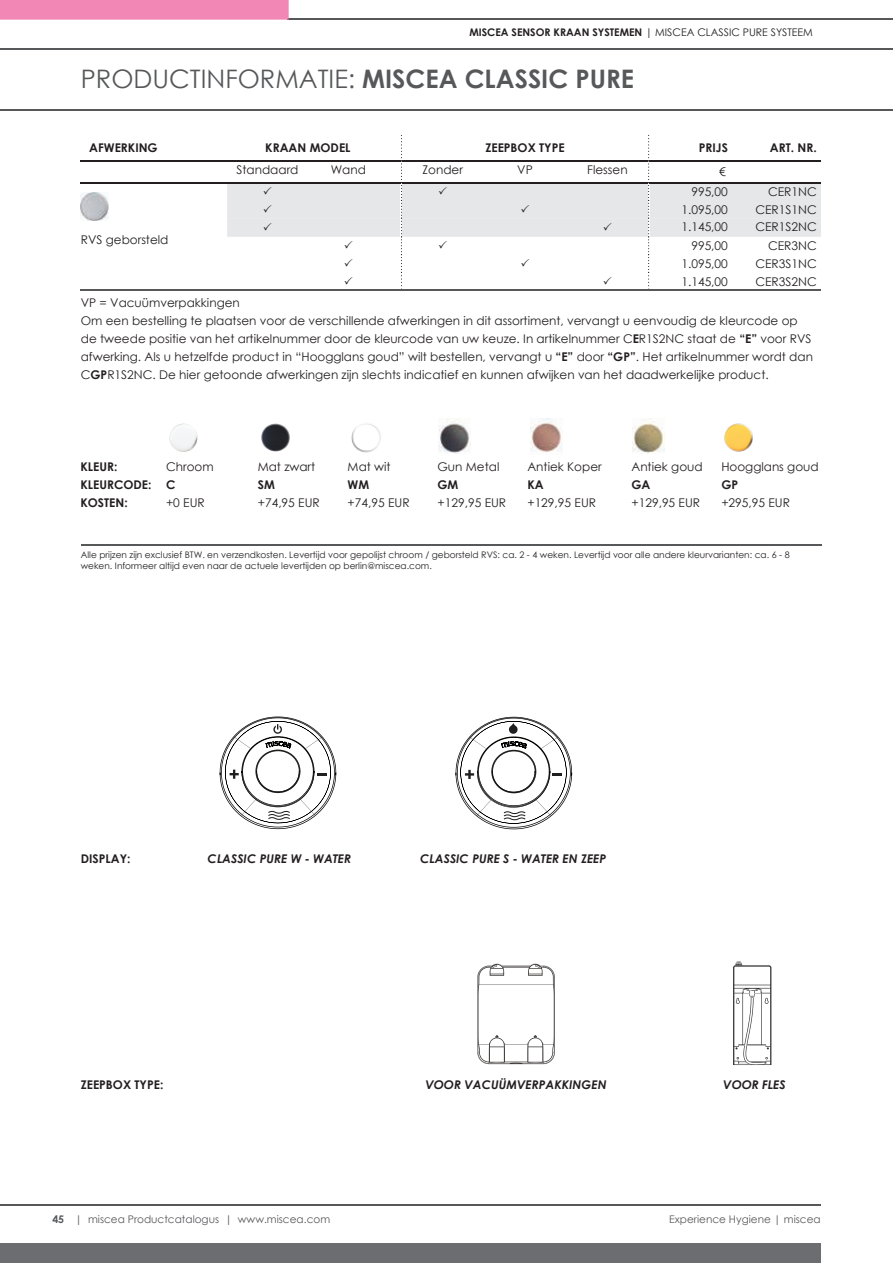
<style>
.page{position:relative;width:893px;height:1263px;background:#fff}
.page>*{position:absolute;margin:0;border:0;box-sizing:border-box;transform-origin:0 0}
.t1{font:25.5px "Century Gothic";color:#57585a}
.t2{font:12px/18px "Century Gothic";color:#231f20;text-align:right}
.t3{font:700 12px/18px "Century Gothic";color:#231f20}
.t4{font:italic 700 12px "Century Gothic";color:#231f20}
.t5{font:10.5px "Century Gothic";color:#57585a}
.t6{font:700 10.5px "Century Gothic";color:#231f20}
.t7{font:9px/10.8px "Century Gothic";color:#231f20}
.s1{font-weight:400}
.s2{font-weight:700}
</style>
<div class="page">
<div style="left:0;top:1244px;width:821px;height:19px;background:#6c6d70"></div>
<hr style="left:0;top:109px;width:893px;height:1px;background:#57585a">
<hr style="left:0;top:1205px;width:821px;height:1px;background:#57585a">
<hr style="left:0;top:49px;width:893px;height:1px;background:#57585a">
<hr style="left:288px;top:19px;width:605px;height:1px;background:#57585a">
<div style="left:0;top:0;width:289px;height:20px;background:#f287b6"></div>
<svg style="left:456px;top:717px;width:116px;height:112px"></svg>
<svg style="left:220px;top:716px;width:116px;height:113px"></svg>
<svg style="left:477px;top:964px;width:78px;height:100px"></svg>
<svg style="left:733px;top:961px;width:38px;height:104px"></svg>
<hr style="left:81px;top:160px;width:146px;height:1px;background:#231f20">
<hr style="left:81px;top:182px;width:146px;height:1px;background:#231f20">
<img style="left:81px;top:193px;width:28px;height:27px">
<hr style="left:81px;top:290px;width:740px;height:1px;background:#57585a">
<hr style="left:81px;top:544px;width:740px;height:1px;background:#57585a">
<img style="left:351px;top:423px;width:30px;height:30px">
<img style="left:530px;top:419px;width:32px;height:33px">
<img style="left:439px;top:419px;width:32px;height:34px">
<img style="left:633px;top:419px;width:32px;height:34px">
<img style="left:261px;top:423px;width:29px;height:29px">
<img style="left:724px;top:423px;width:29px;height:29px">
<img style="left:169px;top:424px;width:28px;height:27px">
<svg style="left:227px;top:135px;width:594px;height:155px"></svg>
<p class="t6" style="left:469px;top:25px;width:345px">MISCEA SENSOR KRAAN SYSTEMEN <span class="s1">| MISCEA CLASSIC PURE SYSTEEM</span></p>
<h1 class="t1" style="left:81px;top:61px;width:555px">PRODUCTINFORMATIE: <span class="s2">MISCEA CLASSIC PURE</span></h1>
<p class="t3" style="left:89px;top:138px;width:70px">AFWERKING</p>
<p class="t3" style="left:265px;top:138px;width:87px">KRAAN MODEL</p>
<p class="t3" style="left:485px;top:138px;width:81px">ZEEPBOX TYPE</p>
<p class="t3" style="left:699px;top:138px;width:31px">PRIJS</p>
<p class="t3" style="left:770px;top:138px;width:48px">ART. NR.</p>
<p class="t2" style="left:237px;top:161px;width:64px">Standaard</p>
<p class="t2" style="left:331px;top:161px;width:37px">Wand</p>
<p class="t2" style="left:422px;top:161px;width:42px">Zonder</p>
<p class="t2" style="left:517px;top:161px;width:17px">VP</p>
<p class="t2" style="left:587px;top:161px;width:42px">Flessen</p>
<p class="t2" style="left:691px;top:162px;width:38px;line-height:19.6px">€<br>995,00</p>
<p class="t2" style="left:768px;top:182px;width:50px">CER1NC</p>
<p class="t2" style="left:81px;top:231px;width:89px">RVS geborsteld</p>
<p class="t2" style="left:681px;top:200px;width:48px">1.095,00</p>
<p class="t2" style="left:755px;top:200px;width:63px">CER1S1NC</p>
<p class="t2" style="left:681px;top:218px;width:48px">1.145,00</p>
<p class="t2" style="left:755px;top:218px;width:63px">CER1S2NC</p>
<p class="t2" style="left:691px;top:237px;width:38px">995,00</p>
<p class="t2" style="left:768px;top:237px;width:50px">CER3NC</p>
<p class="t2" style="left:681px;top:254px;width:48px">1.095,00</p>
<p class="t2" style="left:755px;top:254px;width:63px">CER3S1NC</p>
<p class="t2" style="left:681px;top:272px;width:48px">1.145,00</p>
<p class="t2" style="left:755px;top:272px;width:63px">CER3S2NC</p>
<p class="t2" style="left:81px;top:294px;width:734px;text-align:left">VP = Vacuümverpakkingen<br>Om een bestelling te plaatsen voor de verschillende afwerkingen in dit assortiment, vervangt u eenvoudig de kleurcode op de tweede positie van het artikelnummer door de kleurcode van uw keuze. In artikelnummer C<span class="s2">E</span>R1S2NC staat de <span class="s2">“E”</span> voor RVS afwerking. Als u hetzelfde product in “Hoogglans goud” wilt bestellen, vervangt u <span class="s2">“E”</span> door <span class="s2">“GP”</span>. Het artikelnummer wordt dan C<span class="s2">GP</span>R1S2NC. De hier getoonde afwerkingen zijn slechts indicatief en kunnen afwijken van het daadwerkelijke product.</p>
<p class="t3" style="left:80px;top:457px;width:73px">KLEUR:<br>KLEURCODE:<br>KOSTEN:</p>
<p class="t2" style="left:166px;top:457px;width:49px">Chroom</p>
<p class="t3" style="left:166px;top:475px;width:11px">C</p>
<p class="t2" style="left:166px;top:493px;width:40px">+0 EUR</p>
<p class="t2" style="left:258px;top:457px;width:59px">Mat zwart</p>
<p class="t3" style="left:258px;top:475px;width:19px">SM</p>
<p class="t2" style="left:258px;top:493px;width:64px">+74,95 EUR</p>
<p class="t2" style="left:348px;top:457px;width:45px">Mat wit</p>
<p class="t3" style="left:348px;top:475px;width:23px">WM</p>
<p class="t2" style="left:348px;top:493px;width:64px">+74,95 EUR</p>
<p class="t2" style="left:437px;top:457px;width:63px">Gun Metal</p>
<p class="t3" style="left:437px;top:475px;width:22px">GM</p>
<p class="t2" style="left:437px;top:493px;width:70px">+129,95 EUR</p>
<p class="t2" style="left:527px;top:457px;width:76px">Antiek Koper</p>
<p class="t3" style="left:527px;top:475px;width:18px">KA</p>
<p class="t2" style="left:527px;top:493px;width:70px">+129,95 EUR</p>
<p class="t2" style="left:631px;top:457px;width:73px">Antiek goud</p>
<p class="t3" style="left:631px;top:475px;width:20px">GA</p>
<p class="t2" style="left:631px;top:493px;width:70px">+129,95 EUR</p>
<p class="t2" style="left:721px;top:457px;width:99px">Hoogglans goud</p>
<p class="t3" style="left:721px;top:475px;width:18px">GP</p>
<p class="t2" style="left:721px;top:493px;width:70px">+295,95 EUR</p>
<p class="t7" style="left:81px;top:549px;width:710px">Alle prijzen zijn exclusief BTW. en verzendkosten. Levertijd voor gepolijst chroom / geborsteld RVS: ca. 2 - 4 weken. Levertijd voor alle andere kleurvarianten: ca. 6 - 8 weken. Informeer altijd even naar de actuele levertijden op berlin@miscea.com.</p>
<p class="t3" style="left:81px;top:849px;width:51px">DISPLAY:</p>
<p class="t4" style="left:208px;top:849px;width:145px">CLASSIC PURE W - WATER</p>
<p class="t4" style="left:420px;top:849px;width:187px">CLASSIC PURE S - WATER EN ZEEP</p>
<p class="t3" style="left:81px;top:1075px;width:84px">ZEEPBOX TYPE:</p>
<p class="t4" style="left:425px;top:1076px;width:183px">VOOR VACUÜMVERPAKKINGEN</p>
<p class="t4" style="left:723px;top:1076px;width:64px">VOOR FLES</p>
<p class="t5" style="left:52px;top:1212px;width:279px"><span class="s2">45</span> | miscea Productcatalogus | www.miscea.com</p>
<p class="t5" style="left:669px;top:1212px;width:153px">Experience Hygiene | miscea</p>
</div>
